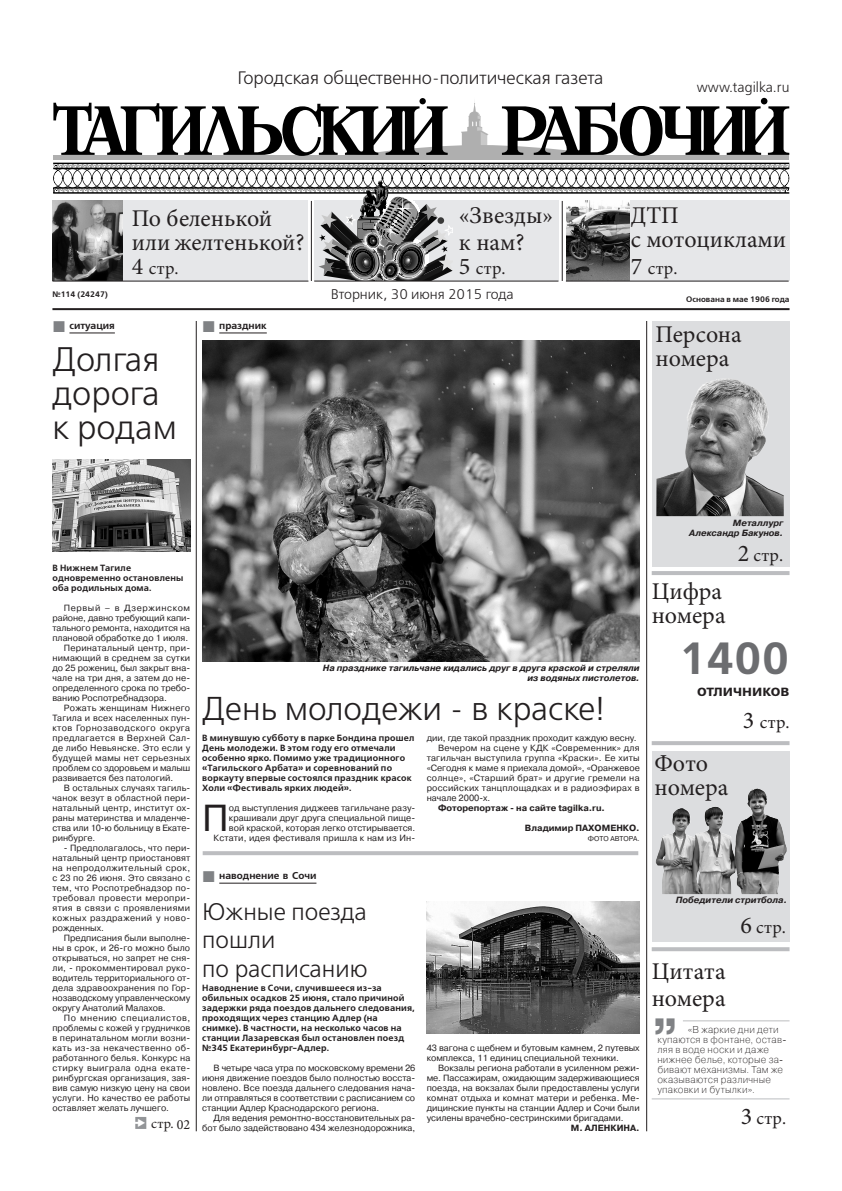
<style>
.page{position:relative;width:842px;height:1191px;background:#fff}
.page>*{position:absolute;margin:0;border:0;box-sizing:border-box;transform-origin:0 0}
.ЦИТАТА{font:700 48px "Pragmatica C";color:#808285}
.ЗАГОЛОВОК_12{font:700 45px "Free Set C";color:#6c6d70}
.ОСНОВНОЙ{font:37.6px "Pragmatica C";color:#231f20}
.ЗАГОЛОВОК-30{font:34px/34px "Free Set C";color:#231f20}
.ЗАГОЛОВОК-30-2{font:33px "Free Set C";color:#231f20}
.анонс{font:24px/24px "Minion Pro";color:#231f20}
.ЗАГОЛОВОК_24{font:24px/28.8px "Free Set C";color:#231f20}
.ЗАГОЛОВОК-30-3{font:24px/24px "Minion Pro";color:#231f20}
.t1{font:18px "Free Set C";color:#231f20}
.анонс-2{font:18px "Minion Pro";letter-spacing:.02em;color:#231f20}
.ЗАГОЛОВОК-30-4{font:18px "Minion Pro";color:#231f20}
.ЗАГОЛОВОК_12-2{font:700 16px "Free Set C";color:#231f20}
.t2{font:14px "Free Set C";color:#231f20}
.переход_новый{font:14px "Minion Pro";color:#231f20}
.ЦИТАТА-2{font:10px/10px "Pragmatica Light C";letter-spacing:.02em;color:#231f20}
.РУБРИКА{font:700 10px "Free Set C";color:#231f20}
.ОСНОВНОЙ-2{font:9px/10px "Pragmatica C";color:#231f20;text-align:justify}
.ПЕРВЫЙ_АБЗАЦ{font:700 9px/10px "Free Set C";letter-spacing:.02em;color:#231f20}
.ФОТОПОДПИСЬ{font:italic 700 9px/10px "Pragmatica C";color:#231f20;text-align:right}
.ОСНОВНОЙ-3{font:700 9px "Pragmatica C";color:#231f20}
.АВТОПОДПИСЬ{font:700 9px "Pragmatica C";color:#231f20}
.t3{font:700 8px "Free Set C";color:#231f20}
.АНТОНОВ-КАЗАНЦЕВ{font:7px "Pragmatica C";color:#231f20}
.s1{font-size:24px}
</style>
<div class="page">
<hr style="left:52px;top:308px;width:737px;height:2px;background:#231f20">
<hr style="left:69px;top:333px;width:46px;height:1px;background:#231f20">
<hr style="left:219px;top:333px;width:48px;height:1px;background:#231f20">
<hr style="left:219px;top:883px;width:97px;height:1px;background:#231f20">
<img style="left:202px;top:341px;width:438px;height:320px">
<img style="left:52px;top:459px;width:138px;height:92px">
<img style="left:426px;top:901px;width:214px;height:133px">
<div style="left:135px;top:1117px;width:11px;height:12px;background:#939598"></div>
<hr style="left:203px;top:851px;width:435px;height:4px;background:#bcbdc0">
<hr style="left:196px;top:321px;width:1px;height:810px;background:#231f20">
<div style="left:652px;top:321px;width:137px;height:246px;background:#dcdddf"></div>
<hr style="left:652px;top:571px;width:137px;height:4px;background:#bcbdc0">
<hr style="left:652px;top:741px;width:137px;height:4px;background:#bcbdc0">
<svg style="left:652px;top:947px;width:137px;height:4px"></svg>
<div style="left:652px;top:751px;width:137px;height:190px;background:#dcdddf"></div>
<img style="left:655px;top:788px;width:132px;height:106px">
<hr style="left:683px;top:1020px;width:106px;height:1px;background:#bcbdc0">
<hr style="left:652px;top:1098px;width:137px;height:1px;background:#bcbdc0">
<svg style="left:53px;top:98px;width:736px;height:183px"></svg>
<img style="left:656px;top:379px;width:128px;height:137px">
<hr style="left:646px;top:321px;width:1px;height:810px;background:#231f20">
<img style="left:52px;top:201px;width:71px;height:80px">
<hr style="left:52px;top:281px;width:256px;height:1px;background:#231f20">
<hr style="left:314px;top:281px;width:244px;height:1px;background:#231f20">
<hr style="left:566px;top:281px;width:223px;height:1px;background:#231f20">
<p class="t1" style="left:237px;top:68px;width:367px">Городская общественно-политическая газета</p>
<p class="t2" style="left:697px;top:79px;width:94px">www.tagilka.ru</p>
<p class="t3" style="left:52px;top:289px;width:57px">№114 (24247)</p>
<p class="ЗАГОЛОВОК-30-3" style="left:132px;top:206px;width:174px">По беленькой или желтенькой?</p>
<p class="ЗАГОЛОВОК-30-4" style="left:132px;top:256px;width:48px"><span class="s1">4</span> стр.</p>
<p class="анонс" style="left:459px;top:203px;width:96px">«Звезды»</p>
<p class="анонс" style="left:459px;top:230px;width:67px">к нам?</p>
<p class="анонс-2" style="left:459px;top:256px;width:48px"><span class="s1">5</span> стр.</p>
<p class="анонс" style="left:631px;top:203px;width:157px">ДТП<br>с мотоциклами</p>
<p class="анонс-2" style="left:631px;top:256px;width:48px"><span class="s1">7</span> стр.</p>
<p class="t2" style="left:331px;top:286px;width:185px">Вторник, 30 июня 2015 года</p>
<p class="t3" style="left:686px;top:294px;width:105px">Основана в мае 1906 года</p>
<p class="РУБРИКА" style="left:69px;top:319px;width:47px">ситуация</p>
<p class="ЗАГОЛОВОК-30" style="left:52px;top:343px;width:126px">Долгая дорога к родам</p>
<p class="РУБРИКА" style="left:219px;top:319px;width:49px">праздник</p>
<p class="анонс" style="left:656px;top:322px;width:88px">Персона номера</p>
<p class="ПЕРВЫЙ_АБЗАЦ" style="left:52px;top:563px;width:132px">В Нижнем Тагиле одновременно остановлены оба родильных дома.</p>
<p class="ОСНОВНОЙ-2" style="left:52px;top:603px;width:139px;text-indent:11px">Первый – в Дзержинском районе, давно требующий капи&shy;тального ремонта, находится на плановой обработке до 1 июля.</p>
<p class="ОСНОВНОЙ-2" style="left:52px;top:643px;width:139px;text-indent:11px">Перинатальный центр, при&shy;нимающий в среднем за сутки до 25 рожениц, был закрыт вна&shy;чале на три дня, а затем до не&shy;определенного срока по требо&shy;ванию Роспотребнадзора.</p>
<p class="ОСНОВНОЙ-2" style="left:52px;top:703px;width:139px;text-indent:11px">Рожать женщинам Нижнего Тагила и всех населенных пун&shy;ктов Горнозаводского округа предлагается в Верхней Сал&shy;де либо Невьянске. Это если у будущей мамы нет серьезных проблем со здоровьем и малыш развивается без патологий.</p>
<p class="ОСНОВНОЙ-2" style="left:52px;top:783px;width:139px;text-indent:11px">В остальных случаях тагиль&shy;чанок везут в областной пери&shy;натальный центр, институт ох&shy;раны материнства и младенче&shy;ства или 10-ю больницу в Екате&shy;ринбурге.</p>
<p class="ОСНОВНОЙ-2" style="left:52px;top:843px;width:139px;text-indent:11px">- Предполагалось, что пери&shy;натальный центр приостановят на непродолжительный срок, с 23 по 26 июня. Это связано с тем, что Роспотребнадзор по&shy;требовал провести меропри&shy;ятия в связи с проявлениями кожных раздражений у ново&shy;рожденных.</p>
<p class="ОСНОВНОЙ-2" style="left:52px;top:933px;width:139px;text-indent:11px">Предписания были выполне&shy;ны в срок, и 26-го можно было открываться, но запрет не сня&shy;ли, - прокомментировал руко&shy;водитель территориального от&shy;дела здравоохранения по Гор&shy;нозаводскому управленческому округу Анатолий Малахов.</p>
<p class="ОСНОВНОЙ-2" style="left:52px;top:1013px;width:139px;text-indent:11px">По мнению специалистов, проблемы с кожей у грудничков в перинатальном могли возни&shy;кать из-за некачественно об&shy;работанного белья. Конкурс на стирку выиграла одна екате&shy;ринбургская организация, зая&shy;вив самую низкую цену на свои услуги. Но качество ее работы оставляет желать лучшего.</p>
<p class="переход_новый" style="left:151px;top:1114px;width:41px">стр. 02</p>
<p class="ФОТОПОДПИСЬ" style="left:323px;top:663px;width:318px">На празднике тагильчане кидались друг в друга краской и стреляли из водяных пистолетов.</p>
<p class="ЗАГОЛОВОК-30-2" style="left:202px;top:689px;width:404px">День молодежи - в краске!</p>
<p class="ПЕРВЫЙ_АБЗАЦ" style="left:202px;top:733px;width:214px">В минувшую субботу в парке Бондина прошел День молодежи. В этом году его отмечали особенно ярко. Помимо уже традиционного «Тагильского Арбата» и соревнований по воркауту впервые состоялся праздник красок Холи «Фестиваль ярких людей».</p>
<p class="ОСНОВНОЙ" style="left:202px;top:797px;width:28px">П</p>
<p class="ОСНОВНОЙ-2" style="left:229px;top:803px;width:188px">од выступления диджеев тагильчане разу&shy;крашивали друг друга специальной пище&shy;вой краской, которая легко отстирывается.</p>
<p class="ОСНОВНОЙ-2" style="left:214px;top:833px;width:203px">Кстати, идея фестиваля пришла к нам из Ин-</p>
<p class="РУБРИКА" style="left:219px;top:869px;width:99px">наводнение в Сочи</p>
<p class="ЗАГОЛОВОК_24" style="left:202px;top:897px;width:167px">Южные поезда пошли<br>по расписанию</p>
<p class="ПЕРВЫЙ_АБЗАЦ" style="left:202px;top:983px;width:214px">Наводнение в Сочи, случившееся из-за обильных осадков 25 июня, стало причиной задержки ряда поездов дальнего следования, проходящих через станцию Адлер (на снимке). В частности, на несколько часов на станции Лазаревская был остановлен поезд №345 Екатеринбург-Адлер.</p>
<p class="ОСНОВНОЙ-2" style="left:202px;top:1063px;width:215px;text-indent:11px">В четыре часа утра по московскому времени 26 июня движение поездов было полностью восста&shy;новлено. Все поезда дальнего следования нача&shy;ли отправляться в соответствии с расписанием со станции Адлер Краснодарского региона.</p>
<p class="ОСНОВНОЙ-2" style="left:202px;top:1113px;width:215px;text-align:right">Для ведения ремонтно-восстановительных ра&shy;бот было задействовано 434 железнодорожника,</p>
<p class="ОСНОВНОЙ-2" style="left:427px;top:733px;width:211px">дии, где такой праздник проходит каждую весну.</p>
<p class="ОСНОВНОЙ-2" style="left:427px;top:743px;width:215px;text-indent:11px">Вечером на сцене у КДК «Современник» для тагильчан выступила группа «Краски». Ее хиты «Сегодня к маме я приехала домой», «Оранжевое солнце», «Старший брат» и другие гремели на российских танцплощадках и в радиоэфирах в начале 2000-х.</p>
<p class="ОСНОВНОЙ-3" style="left:438px;top:803px;width:169px">Фоторепортаж - на сайте tagilka.ru.</p>
<p class="АВТОПОДПИСЬ" style="left:525px;top:823px;width:116px">Владимир ПАХОМЕНКО.</p>
<p class="АНТОНОВ-КАЗАНЦЕВ" style="left:588px;top:835px;width:53px">ФОТО АВТОРА.</p>
<p class="ОСНОВНОЙ-2" style="left:427px;top:1043px;width:214px">43 вагона с щебнем и бутовым камнем, 2 путевых комплекса, 11 единиц специальной техники.</p>
<p class="ОСНОВНОЙ-2" style="left:427px;top:1063px;width:215px;text-indent:11px">Вокзалы региона работали в усиленном режи&shy;ме. Пассажирам, ожидающим задерживающиеся поезда, на вокзалах были предоставлены услуги комнат отдыха и комнат матери и ребенка. Ме&shy;дицинские пункты на станции Адлер и Сочи были усилены врачебно-сестринскими бригадами.</p>
<p class="АВТОПОДПИСЬ" style="left:571px;top:1123px;width:70px">М. АЛЕНКИНА.</p>
<p class="ФОТОПОДПИСЬ" style="left:733px;top:518px;width:52px">Металлург</p>
<p class="ФОТОПОДПИСЬ" style="left:689px;top:528px;width:95px">Александр Бакунов.</p>
<p class="анонс-2" style="left:738px;top:543px;width:47px"><span class="s1">2</span> стр.</p>
<p class="анонс" style="left:652px;top:579px;width:75px">Цифра номера</p>
<p class="ЗАГОЛОВОК_12" style="left:679px;top:632px;width:112px">1400</p>
<p class="ЗАГОЛОВОК_12-2" style="left:697px;top:681px;width:94px">отличников</p>
<p class="анонс-2" style="left:743px;top:710px;width:48px"><span class="s1">3</span> стр.</p>
<p class="анонс" style="left:654px;top:752px;width:75px">Фото номера</p>
<p class="ФОТОПОДПИСЬ" style="left:676px;top:895px;width:113px">Победители стритбола.</p>
<p class="анонс-2" style="left:741px;top:915px;width:47px"><span class="s1">6</span> стр.</p>
<p class="анонс" style="left:652px;top:957px;width:75px;line-height:27px">Цитата номера</p>
<p class="ЦИТАТА" style="left:652px;top:982px;width:28px">„</p>
<p class="ЦИТАТА-2" style="left:657px;top:1024px;width:130px;text-indent:30px">«В жаркие дни дети купаются в фонтане, остав&shy;ляя в воде носки и даже нижнее белье, которые за&shy;бивают механизмы. Там же оказываются различные упаковки и бутылки».</p>
<p class="анонс-2" style="left:741px;top:1106px;width:47px"><span class="s1">3</span> стр.</p>
</div>
